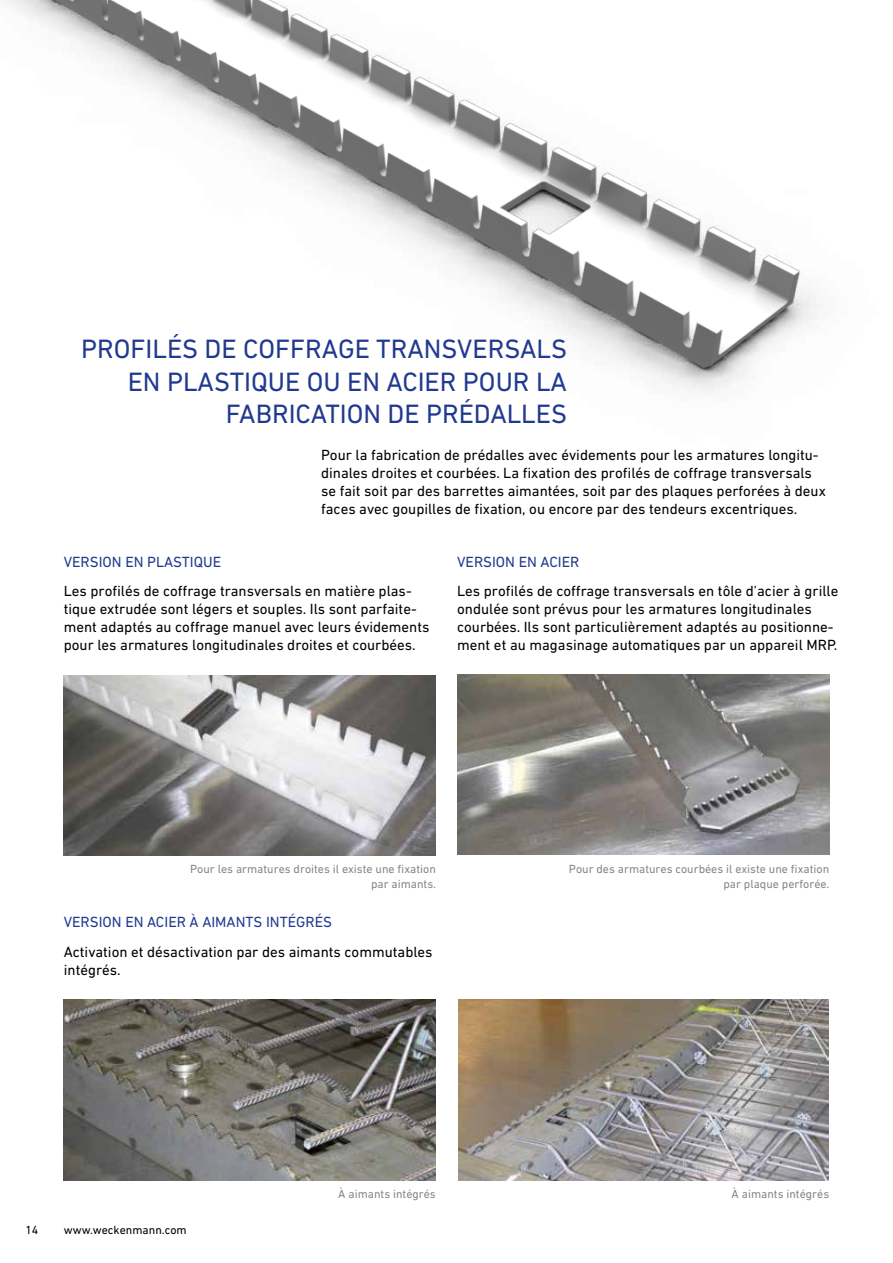
<style>
.page{position:relative;width:893px;height:1263px;background:#fff}
.page>*{position:absolute;margin:0;border:0;box-sizing:border-box;transform-origin:0 0}
.t1{font:27px/32.4px "DIN Next CYR";color:#213a8f;text-align:right}
.t2{font:15px/18px "DIN Next CYR";color:#000}
.t3{font:15px "DIN Next CYR";color:#213a8f}
.t4{font:12px/14.4px "DIN Next CYR";color:#878787;text-align:right}
.t5{font:12px "DIN Next CYR";color:#000}
</style>
<div class="page">
<img style="left:4px;top:0;width:814px;height:392px">
<img style="left:64px;top:675px;width:372px;height:181px">
<img style="left:64px;top:1000px;width:372px;height:180px">
<img style="left:457px;top:674px;width:372px;height:181px">
<img style="left:458px;top:1000px;width:370px;height:180px">
<h1 class="t1" style="left:81px;top:332px;width:487px">PROFILÉS DE COFFRAGE TRANSVERSALS<br>EN PLASTIQUE OU EN ACIER POUR LA<br>FABRICATION DE PRÉDALLES</h1>
<p class="t3" style="left:64px;top:553px;width:159px">VERSION EN PLASTIQUE</p>
<p class="t2" style="left:321px;top:445px;width:506px">Pour la fabrication de prédalles avec évidements pour les armatures longitu&shy;dinales droites et courbées. La fixation des profilés de coffrage transversals se fait soit par des barrettes aimantées, soit par des plaques perforées à deux faces avec goupilles de fixation, ou encore par des tendeurs excentriques.</p>
<p class="t3" style="left:457px;top:553px;width:124px">VERSION EN ACIER</p>
<p class="t2" style="left:64px;top:581px;width:367px">Les profilés de coffrage transversals en matière plas&shy;tique extrudée sont légers et souples. Ils sont parfaite&shy;ment adaptés au coffrage manuel avec leurs évidements pour les armatures longitudinales droites et courbées.</p>
<p class="t2" style="left:457px;top:581px;width:383px">Les profilés de coffrage transversals en tôle d’acier à grille ondulée sont prévus pour les armatures longitudinales courbées. Ils sont particulièrement adaptés au positionne&shy;ment et au magasinage automatiques par un appareil MRP.</p>
<p class="t4" style="left:190px;top:862px;width:247px">Pour les armatures droites il existe une fixation par aimants.</p>
<p class="t3" style="left:64px;top:913px;width:270px">VERSION EN ACIER À AIMANTS INTÉGRÉS</p>
<p class="t2" style="left:64px;top:942px;width:370px">Activation et désactivation par des aimants commutables intégrés.</p>
<p class="t4" style="left:569px;top:862px;width:262px">Pour des armatures courbées il existe une fixation par plaque perforée.</p>
<p class="t5" style="left:25px;top:1223px;width:15px">14</p>
<p class="t5" style="left:64px;top:1223px;width:124px">www.weckenmann.com</p>
<p class="t4" style="left:338px;top:1187px;width:99px">À aimants intégrés</p>
<p class="t4" style="left:732px;top:1187px;width:99px">À aimants intégrés</p>
</div>
